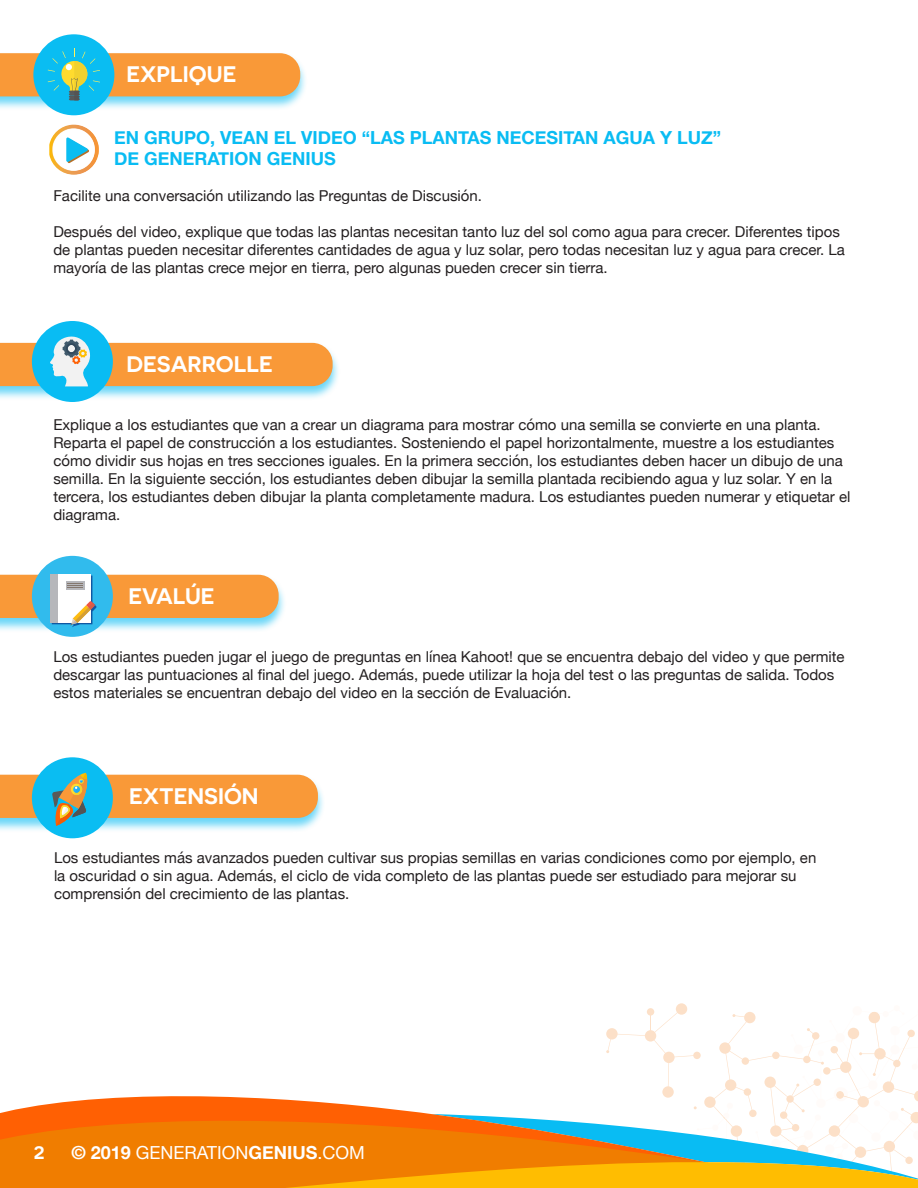
<style>
.page{position:relative;width:918px;height:1188px;background:#fff}
.page>*{position:absolute;margin:0;border:0;box-sizing:border-box;transform-origin:0 0}
.t1{font:600 22.5px "Novecentosanswide";color:#fff}
.t2{font:700 18px/21.6px "Helvetica Neue";color:#09bcf3}
.t3{font:18px "Helvetica Neue";color:#fff}
.t4{font:600 18px "Novecentosanswide";color:#fff}
.t5{font:15px/18px "Helvetica Neue";color:#231f20}
.s1{font-weight:700}
</style>
<div class="page">
<svg style="left:676px;top:1003px;width:11px;height:12px"></svg>
<svg style="left:0;top:1097px;width:126px;height:17px;fill:#ff6003"></svg>
<svg style="left:0;top:1114px;width:126px;height:74px;background:#f37600"></svg>
<svg style="left:126px;top:1005px;width:792px;height:183px"></svg>
<img style="left:49px;top:125px;width:50px;height:50px">
<svg style="left:66px;top:137px;width:23px;height:26px"></svg>
<div style="left:0;top:52px;width:308px;height:59px;background:#09bcf3;opacity:.6"></div>
<div style="left:33px;top:34px;width:81px;height:81px;background:#0abdf2;border-radius:50%"></div>
<svg style="left:0;top:48px;width:300px;height:52px"></svg>
<div style="left:0;top:574px;width:287px;height:58px;background:#09bcf3;opacity:.6"></div>
<div style="left:32px;top:556px;width:81px;height:81px;background:#31bbed;border-radius:50%"></div>
<div style="left:50px;top:574px;width:8px;height:49px;background:#b6b7bb"></div>
<div style="left:58px;top:574px;width:33px;height:49px;background:#fff"></div>
<svg style="left:0;top:575px;width:279px;height:52px"></svg>
<div style="left:0;top:342px;width:341px;height:59px;background:#09bcf3;opacity:.6"></div>
<div style="left:32px;top:321px;width:81px;height:81px;background:#09bcf3;border-radius:50%"></div>
<svg style="left:0;top:333px;width:333px;height:54px"></svg>
<div style="left:0;top:774px;width:326px;height:58px;background:#09bcf3;opacity:.6"></div>
<div style="left:32px;top:757px;width:81px;height:81px;background:#0abdf2;border-radius:50%"></div>
<svg style="left:0;top:773px;width:318px;height:53px"></svg>
<p class="t1" style="left:126px;top:60px;width:112px">EXPLIQUE</p>
<p class="t2" style="left:114px;top:127px;width:609px">EN GRUPO, VEAN EL VIDEO “LAS PLANTAS NECESITAN AGUA Y LUZ”<br>DE GENERATION GENIUS</p>
<p class="t5" style="left:53px;top:188px;width:430px">Facilite una conversación utilizando las Preguntas de Discusión.</p>
<p class="t5" style="left:53px;top:224px;width:793px">Después del video, explique que todas las plantas necesitan tanto luz del sol como agua para crecer. Diferentes tipos de plantas pueden necesitar diferentes cantidades de agua y luz solar, pero todas necesitan luz y agua para crecer. La mayoría de las plantas crece mejor en tierra, pero algunas pueden crecer sin tierra.</p>
<p class="t1" style="left:126px;top:350px;width:148px">DESARROLLE</p>
<p class="t5" style="left:53px;top:417px;width:799px">Explique a los estudiantes que van a crear un diagrama para mostrar cómo una semilla se convierte en una planta.<br>Reparta el papel de construcción a los estudiantes. Sosteniendo el papel horizontalmente, muestre a los estudiantes cómo dividir sus hojas en tres secciones iguales. En la primera sección, los estudiantes deben hacer un dibujo de una semilla. En la siguiente sección, los estudiantes deben dibujar la semilla plantada recibiendo agua y luz solar. Y en la tercera, los estudiantes deben dibujar la planta completamente madura. Los estudiantes pueden numerar y etiquetar el diagrama.</p>
<p class="t1" style="left:128px;top:582px;width:88px">EVALÚE</p>
<p class="t5" style="left:53px;top:649px;width:793px">Los estudiantes pueden jugar el juego de preguntas en línea Kahoot! que se encuentra debajo del video y que permite descargar las puntuaciones al final del juego. Además, puede utilizar la hoja del test o las preguntas de salida. Todos estos materiales se encuentran debajo del video en la sección de Evaluación.</p>
<p class="t1" style="left:129px;top:783px;width:131px">EXTENSIÓN</p>
<p class="t5" style="left:54px;top:849px;width:764px">Los estudiantes más avanzados pueden cultivar sus propias semillas en varias condiciones como por ejemplo, en la oscuridad o sin agua. Además, el ciclo de vida completo de las plantas puede ser estudiado para mejorar su comprensión del crecimiento de las plantas.</p>
<p class="t4" style="left:34px;top:1141px;width:12px">2</p>
<p class="t3" style="left:71px;top:1139px;width:295px"><span class="s1">© 2019</span> GENERATION<span class="s1">GENIUS</span>.COM</p>
</div>
